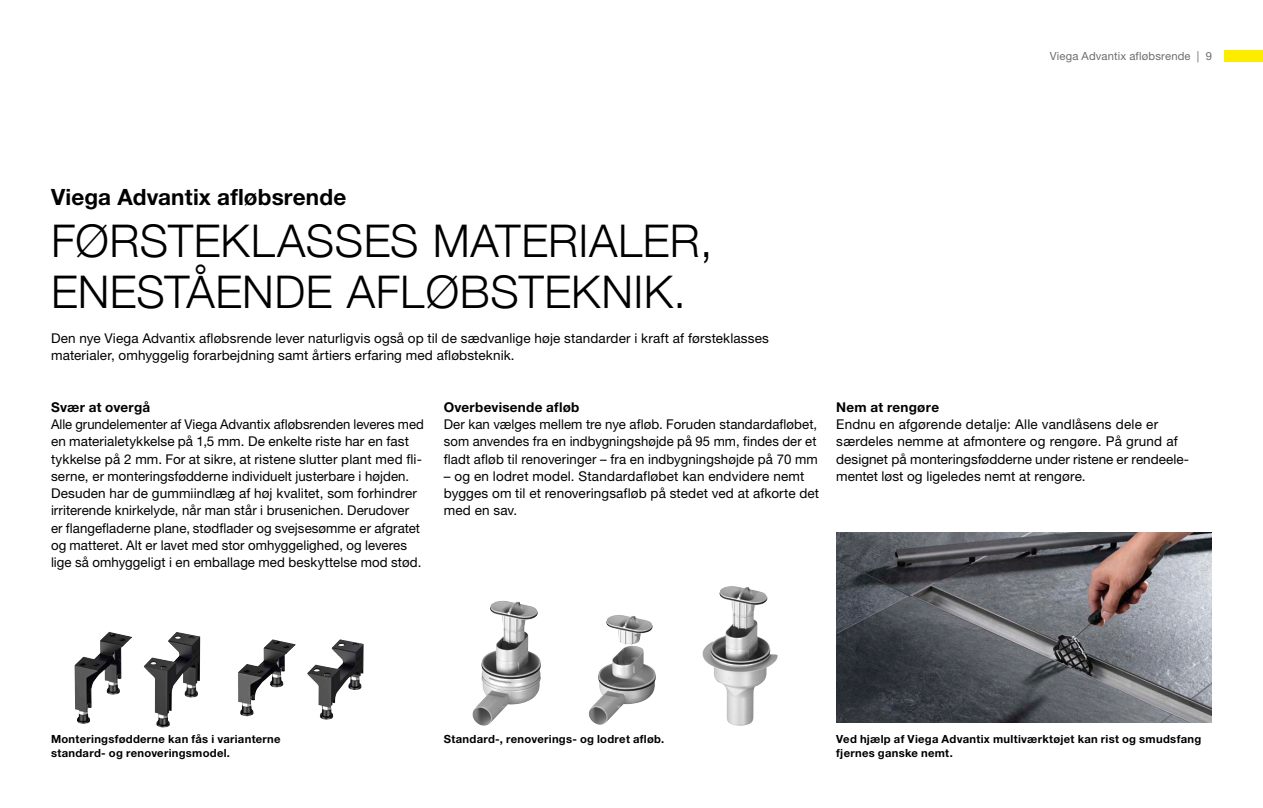
<style>
.page{position:relative;width:1263px;height:808px;background:#fff}
.page>*{position:absolute;margin:0;border:0;box-sizing:border-box;transform-origin:0 0}
.t1{font:300 45px/51.8px "Helvetica Neue";letter-spacing:.01em;color:#000}
.t2{font:700 22.5px "Viega Helvetica Neue";letter-spacing:.005em;color:#000}
.t3{font:13.5px/17.2px "Viega Helvetica Neue";letter-spacing:.01em;color:#000}
.t4{font:700 13.5px "Viega Helvetica Neue";letter-spacing:.02em;color:#000}
.t5{font:700 11.25px/13.5px "Viega Helvetica Neue";letter-spacing:.025em;color:#000}
.t6{font:11.25px "Viega Helvetica Neue";letter-spacing:.015em;color:#6e6e6d}
</style>
<div class="page">
<img style="left:472px;top:601px;width:69px;height:125px">
<img style="left:702px;top:586px;width:76px;height:140px">
<img style="left:836px;top:533px;width:376px;height:189px">
<img style="left:247px;top:639px;width:117px;height:80px">
<img style="left:75px;top:632px;width:104px;height:96px">
<img style="left:589px;top:615px;width:64px;height:97px">
<div style="left:1225px;top:51px;width:38px;height:11px;background:#ffed00"></div>
<p class="t6" style="left:1050px;top:49px;width:164px">Viega Advantix afløbsrende | 9</p>
<h2 class="t2" style="left:51px;top:183px;width:297px">Viega Advantix afløbsrende</h2>
<h1 class="t1" style="left:51px;top:212px;width:663px">FØRSTEKLASSES MATERIALER,<br>ENEST</h1>
<h1 class="t1" style="left:186px;top:264px;width:59px">ÅENDE</h1>
<h1 class="t1" style="left:347px;top:264px;width:29px">AFLØBSTEKNIK</h1>
<h1 class="t1" style="left:674px;top:264px;width:14px">.</h1>
<p class="t3" style="left:51px;top:329px;width:719px">Den nye Viega Advantix afløbsrende lever naturligvis også op til de sædvanlige høje standarder i kraft af førsteklasses materialer, omhyggelig forarbejdning samt årtiers erfaring med afløbsteknik.</p>
<p class="t4" style="left:51px;top:399px;width:101px">Svær at overgå</p>
<p class="t3" style="left:51px;top:415px;width:374px">Alle grundelementer af Viega Advantix afløbsrenden leveres med en materialetykkelse på 1,5 mm. De enkelte riste har en fast tykkelse på 2 mm. For at sikre, at ristene slutter plant med fli&shy;serne, er monteringsfødderne individuelt justerbare i højden.<br>Desuden har de gummiindlæg af høj kvalitet, som forhindrer irriterende knirkelyde, når man står i brusenichen. Derudover er flangefladerne plane, stødflader og svejsesømme er afgratet og matteret. Alt er lavet med stor omhyggelighed, og leveres lige så omhyggeligt i en emballage med beskyttelse mod stød.</p>
<p class="t4" style="left:444px;top:399px;width:137px">Overbevisende afløb</p>
<p class="t3" style="left:444px;top:415px;width:375px;text-align:justify">Der kan vælges mellem tre nye afløb. Foruden standardafløbet, som anvendes fra en indbygningshøjde på 95 mm, findes der et fladt afløb til renoveringer – fra en indbygningshøjde på 70 mm</p>
<p class="t3" style="left:444px;top:467px;width:377px">– og en lodret model. Standardafløbet kan endvidere nemt bygges om til et renoveringsafløb på stedet ved at afkorte det med en sav.</p>
<p class="t4" style="left:836px;top:399px;width:104px">Nem at rengøre</p>
<p class="t3" style="left:836px;top:415px;width:354px">Endnu en afgørende detalje: Alle vandlåsens dele er særdeles nemme at afmontere og rengøre. På grund af designet på monteringsfødderne under ristene er rendeele&shy;mentet løst og ligeledes nemt at rengøre.</p>
<p class="t5" style="left:51px;top:732px;width:231px">Monteringsfødderne kan fås i varianterne standard- og renoveringsmodel.</p>
<p class="t5" style="left:444px;top:732px;width:222px">Standard-, renoverings- og lodret afløb.</p>
<p class="t5" style="left:836px;top:732px;width:366px">Ved hjælp af Viega Advantix multiværktøjet kan rist og smudsfang fjernes ganske nemt.</p>
</div>
